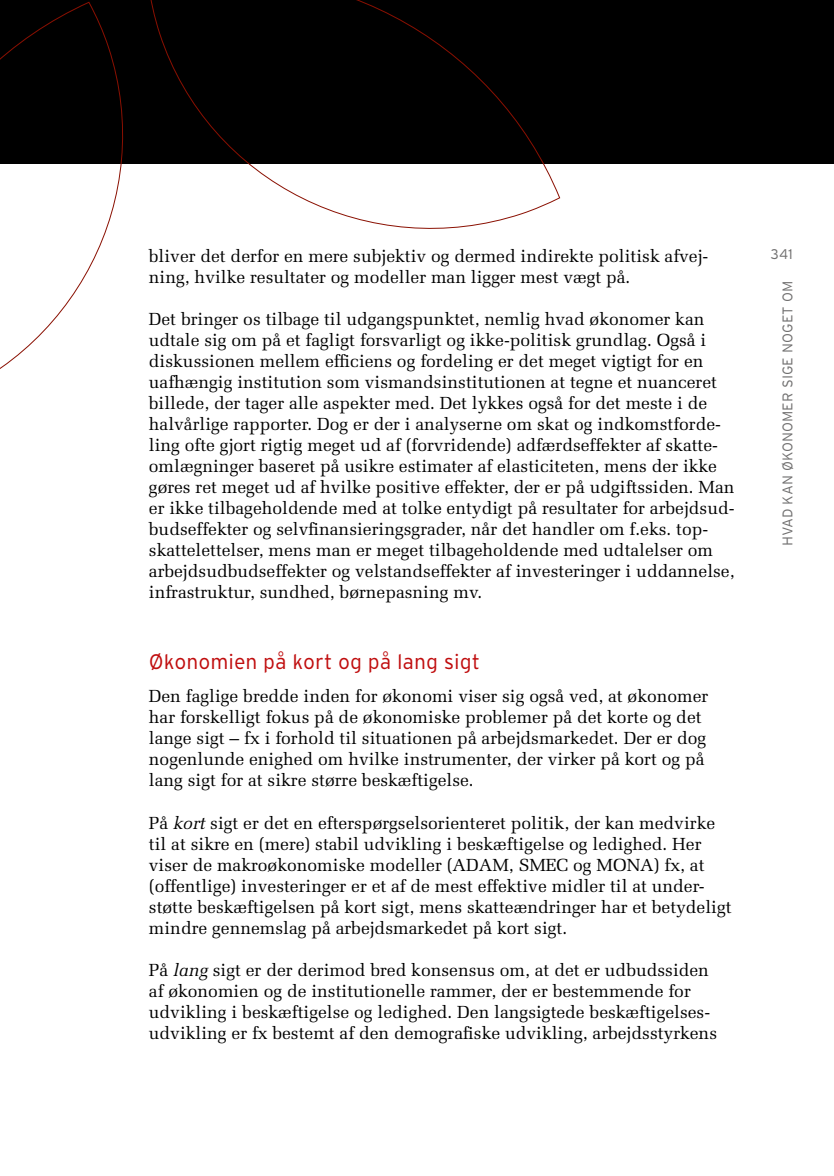
<style>
.page{position:relative;width:834px;height:1176px;background:#fff}
.page>*{position:absolute;margin:0;border:0;box-sizing:border-box;transform-origin:0 0}
.t1{font:300 21px "Interstate";color:#c00d0e}
.t2{font:17.5px/21px "Melior";color:#000}
.t3{font:300 14px "Interstate";letter-spacing:.005em;color:#706f6f}
.s1{font-style:italic}
</style>
<div class="page">
<div style="left:0;top:0;width:833px;height:164px;background:#000"></div>
<svg style="left:0;top:0;width:560px;height:369px"></svg>
<p class="t2" style="left:149px;top:245px;width:561px">bliver det derfor en mere subjektiv og dermed indirekte politisk afvej&shy;ning, hvilke resultater og modeller man ligger mest vægt på.</p>
<p class="t2" style="left:149px;top:308px;width:587px">Det bringer os tilbage til udgangspunktet, nemlig hvad økonomer kan udtale sig om på et fagligt forsvarligt og ikke-politisk grundlag. Også i diskussionen mellem efficiens og fordeling er det meget vigtigt for en uafhængig institution som vismandsinstitutionen at tegne et nuanceret billede, der tager alle aspekter med. Det lykkes også for det meste i de halvårlige rapporter. Dog er der i analyserne om skat og indkomstforde&shy;ling ofte gjort rigtig meget ud af (forvridende) adfærdseffekter af skatte&shy;omlægninger baseret på usikre estimater af elasticiteten, mens der ikke gøres ret meget ud af hvilke positive effekter, der er på udgiftssiden. Man er ikke tilbageholdende med at tolke entydigt på resultater for arbejdsud&shy;budseffekter og selvfinansieringsgrader, når det handler om f.eks. top&shy;skattelettelser, mens man er meget tilbageholdende med udtalelser om arbejdsudbudseffekter og velstandseffekter af investeringer i uddannelse, infrastruktur, sundhed, børnepasning mv.</p>
<p class="t1" style="left:149px;top:650px;width:333px">Økonomien på kort og på lang sigt</p>
<p class="t2" style="left:149px;top:686px;width:561px">Den faglige bredde inden for økonomi viser sig også ved, at økonomer har forskelligt fokus på de økonomiske problemer på det korte og det lange sigt – fx i forhold til situationen på arbejdsmarkedet. Der er dog nogenlunde enighed om hvilke instrumenter, der virker på kort og på lang sigt for at sikre større beskæftigelse.</p>
<p class="t2" style="left:149px;top:812px;width:584px">På <span class="s1">kort</span> sigt er det en efterspørgselsorienteret politik, der kan medvirke til at sikre en (mere) stabil udvikling i beskæftigelse og ledighed. Her viser de makroøkonomiske modeller (ADAM, SMEC og MONA) fx, at (offentlige) investeringer er et af de mest effektive midler til at under&shy;støtte beskæftigelsen på kort sigt, mens skatteændringer har et betydeligt mindre gennemslag på arbejdsmarkedet på kort sigt.</p>
<p class="t2" style="left:149px;top:959px;width:569px">På <span class="s1">lang</span> sigt er der derimod bred konsensus om, at det er udbudssiden af økonomien og de institutionelle rammer, der er bestemmende for udvikling i beskæftigelse og ledighed. Den langsigtede beskæftigelses&shy;udvikling er fx bestemt af den demografiske udvikling, arbejdsstyrkens</p>
<p class="t3" style="left:770px;top:247px;width:24px">341</p>
<p class="t3" style="left:779px;top:546px;width:267px;rotate:-90deg">hvad kan økonomer sige noget om</p>
</div>
